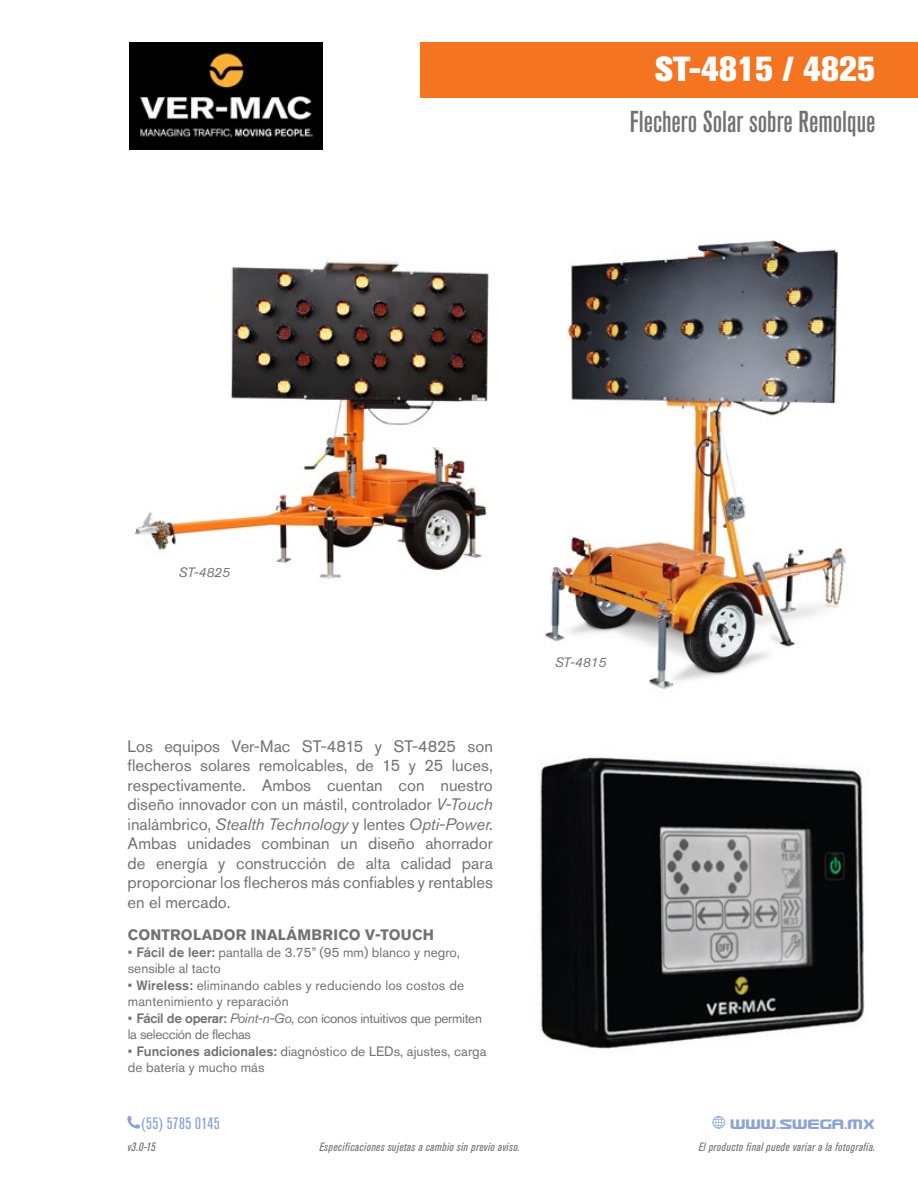
<style>
.page{position:relative;width:918px;height:1188px;background:#fff}
.page>*{position:absolute;margin:0;border:0;box-sizing:border-box;transform-origin:0 0}
.t1{font:34.5px "Akzidenz Grotesk BQ X Bold Alt";color:#fff}
.t2{font:500 condensed 30px "Akzidenz Grotesk BQ";color:#717073}
.t3{font:16.5px/19.5px "Akzidenz Grotesk BQ";color:#717073;text-align:justify}
.t4{font:500 condensed 16.5px "Akzidenz Grotesk BQ";letter-spacing:.025em;color:#8ca4d5}
.t5{font:16.5px "Usuzi";color:#8ca4d5}
.t6{font:700 15px "Akzidenz Grotesk BQ";letter-spacing:.015em;color:#717073}
.t7{font:13.5px/16.5px "Akzidenz Grotesk BQ";color:#717073}
.t8{font:13.5px/16.5px "Akzidenz Grotesk BQ";letter-spacing:-.025em;color:#717073}
.t9{font:italic 13.5px "Akzidenz Grotesk BQ";color:#717073}
.t10{font:italic condensed 12px "Akzidenz Grotesk BQ";letter-spacing:.04em;color:#717073}
.s1{font-style:italic}
.s2{font-weight:500}
</style>
<div class="page">
<svg style="left:127px;top:1116px;width:13px;height:13px"></svg>
<svg style="left:712px;top:1116px;width:13px;height:13px"></svg>
<div style="left:421px;top:42px;width:497px;height:56px;background:#f47421"></div>
<img style="left:130px;top:43px;width:192px;height:107px">
<img style="left:540px;top:757px;width:325px;height:292px">
<img style="left:544px;top:240px;width:302px;height:449px">
<img style="left:134px;top:259px;width:355px;height:320px">
<h1 class="t1" style="left:655px;top:49px;width:221px">ST-4815 / 4825</h1>
<h2 class="t2" style="left:630px;top:104px;width:247px">Flechero Solar sobre Remolque</h2>
<p class="t9" style="left:179px;top:564px;width:53px">ST-4825</p>
<p class="t3" style="left:128px;top:736px;width:367px">Los equipos Ver-Mac ST-4815 y ST-4825 son flecheros solares remolcables, de 15 y 25 luces, respectivamente. Ambos cuentan con nuestro diseño innovador con un mástil, controlador <span class="s1">V-Touch </span>inalámbrico, <span class="s1">Stealth Technology</span> y lentes <span class="s1">Opti-Power</span>.<br>Ambas unidades combinan un diseño ahorrador de energía y construcción de alta calidad para proporcionar los flecheros más confiables y rentables en el mercado.</p>
<p class="t6" style="left:128px;top:926px;width:308px">CONTROLADOR INALÁMBRICO V-TOUCH</p>
<p class="t7" style="left:128px;top:944px;width:334px">• <span class="s2">Fácil de leer:</span> pantalla de 3.75” (95 mm) blanco y negro, sensible al tacto</p>
<p class="t7" style="left:128px;top:977px;width:338px">• <span class="s2">Wireless:</span> eliminando cables y reduciendo los costos de mantenimiento y reparación</p>
<p class="t8" style="left:128px;top:1010px;width:356px">• <span class="s2">Fácil de operar:</span> <span class="s1">Point-n-Go</span>, con íconos intuitivos que permiten la selección de flechas</p>
<p class="t7" style="left:128px;top:1043px;width:360px">• <span class="s2">Funciones adicionales:</span> diagnóstico de LEDs, ajustes, carga de batería y mucho más</p>
<p class="t9" style="left:555px;top:654px;width:53px">ST-4815</p>
<p class="t4" style="left:141px;top:1114px;width:80px">(55) 5785 0145</p>
<p class="t5" style="left:731px;top:1116px;width:146px">WWW.SWEGA.MX</p>
<p class="t10" style="left:127px;top:1140px;width:30px">v3.0-15</p>
<p class="t10" style="left:320px;top:1140px;width:202px">Especificaciones sujetas a cambio sin previo aviso.</p>
<p class="t10" style="left:699px;top:1140px;width:178px">El producto final puede variar a la fotografía.</p>
</div>
